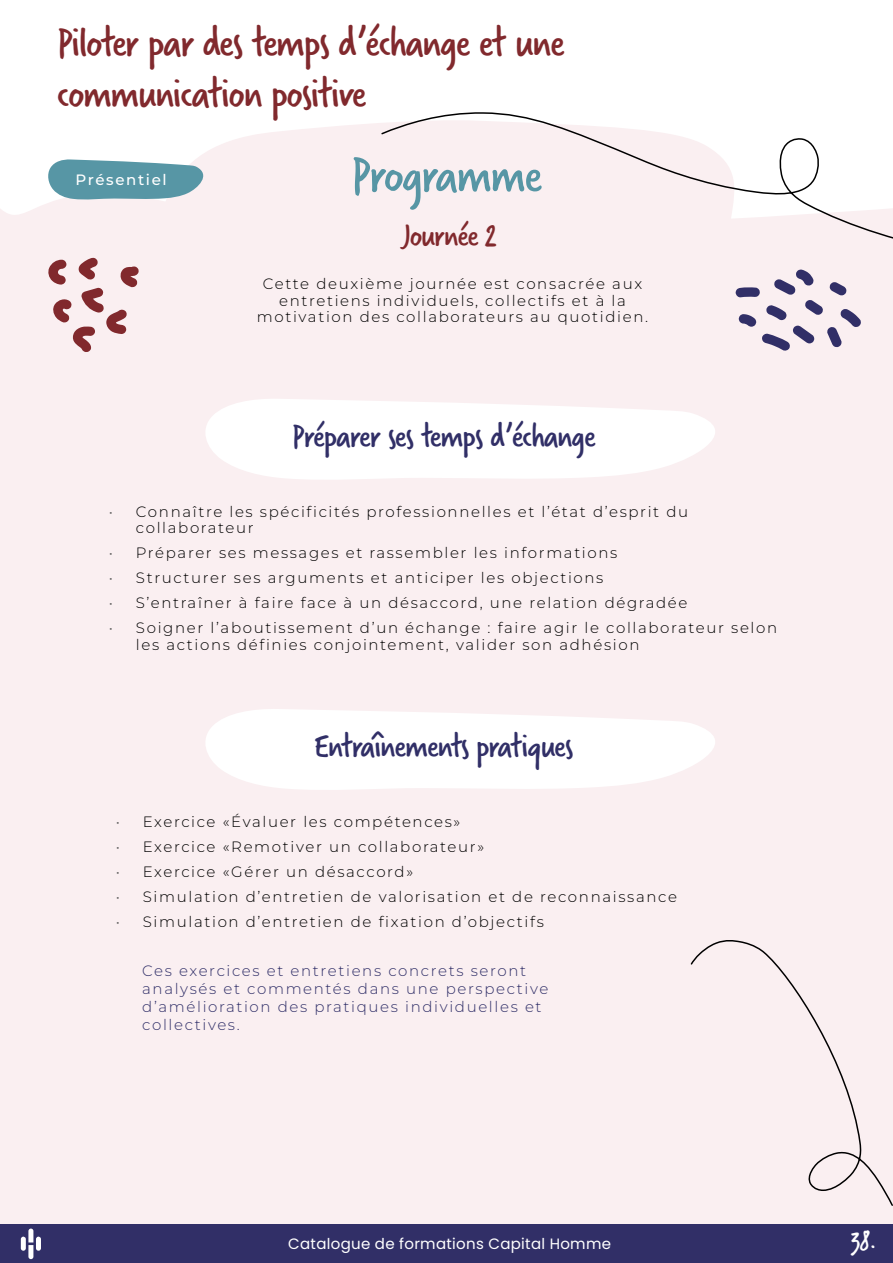
<style>
.page{position:relative;width:893px;height:1263px;background:#faeff1}
.page>*{position:absolute;margin:0;border:0;box-sizing:border-box;transform-origin:0 0}
.t1{font:55.5px "Verveine";letter-spacing:-.03em;color:#5796a5}
.t2{font:45px/51px "Verveine";letter-spacing:-.03em;color:#81292d}
.t3{font:36px "Verveine";letter-spacing:-.03em;color:#312f67}
.t4{font:34.5px "Verveine";letter-spacing:-.03em;color:#81292d}
.t5{font:28.5px "Verveine";color:#fff}
.t6{font:100 15px/16.5px "Montserrat";letter-spacing:.11em;color:#000}
.t7{font:100 15px/18px "Montserrat";letter-spacing:.11em;color:#302f68}
.t8{font:15px "Poppins";letter-spacing:.02em;color:#fff}
.t9{font:100 15px "Montserrat";letter-spacing:.11em;color:#fff}
.s1{color:#646363}
</style>
<div class="page">
<div style="left:0;top:0;width:893px;height:215px;background:#fff"></div>
<svg style="left:140px;top:118px;width:240px;height:97px"></svg>
<div style="left:0;top:1225px;width:893px;height:38px;background:#312f67"></div>
<svg style="left:46px;top:159px;width:166px;height:41px"></svg>
<svg style="left:735px;top:269px;width:126px;height:82px"></svg>
<svg style="left:48px;top:258px;width:91px;height:94px"></svg>
<svg style="left:21px;top:1228px;width:20px;height:31px"></svg>
<svg style="left:206px;top:399px;width:509px;height:81px;fill:#fff"></svg>
<svg style="left:206px;top:709px;width:509px;height:81px;fill:#fff"></svg>
<svg style="left:380px;top:112px;width:513px;height:127px"></svg>
<svg style="left:690px;top:940px;width:203px;height:266px"></svg>
<h2 class="t2" style="left:57px;top:17px;width:509px">Piloter par des temps d’échange et une communication positive</h2>
<p class="t9" style="left:76px;top:169px;width:93px">Présentiel</p>
<h1 class="t1" style="left:351px;top:137px;width:193px">Programme</h1>
<h3 class="t4" style="left:402px;top:212px;width:97px">Journée 2</h3>
<p class="t6" style="left:257px;top:275px;width:393px;text-align:center">Cette deuxième journée est consacrée aux entretiens individuels, collectifs et à la motivation des collaborateurs au quotidien.</p>
<h3 class="t3" style="left:292px;top:411px;width:305px">Préparer ses temps d’échange</h3>
<p class="t6" style="left:136px;top:503px;width:554px;text-indent:-27px"><span class="s1">•</span> Connaître les spécificités professionnelles et l’état d’esprit du collaborateur</p>
<p class="t6" style="left:109px;top:544px;width:510px"><span class="s1">•</span> Préparer ses messages et rassembler les informations</p>
<p class="t6" style="left:109px;top:569px;width:496px"><span class="s1">•</span> Structurer ses arguments et anticiper les objections</p>
<p class="t6" style="left:109px;top:594px;width:580px"><span class="s1">•</span> S’entraîner à faire face à un désaccord, une relation dégradée</p>
<p class="t6" style="left:136px;top:619px;width:643px;text-indent:-27px"><span class="s1">•</span> Soigner l’aboutissement d’un échange : faire agir le collaborateur selon les actions définies conjointement, valider son adhésion</p>
<h3 class="t3" style="left:314px;top:721px;width:261px">Entraînements pratiques</h3>
<p class="t6" style="left:116px;top:813px;width:346px"><span class="s1">•</span> Exercice «Évaluer les compétences»</p>
<p class="t6" style="left:116px;top:838px;width:370px"><span class="s1">•</span> Exercice «Remotiver un collaborateur»</p>
<p class="t6" style="left:116px;top:863px;width:299px"><span class="s1">•</span> Exercice «Gérer un désaccord»</p>
<p class="t6" style="left:116px;top:888px;width:563px"><span class="s1">•</span> Simulation d’entretien de valorisation et de reconnaissance</p>
<p class="t6" style="left:116px;top:913px;width:429px"><span class="s1">•</span> Simulation d’entretien de fixation d’objectifs</p>
<p class="t7" style="left:142px;top:961px;width:408px">Ces exercices et entretiens concrets seront analysés et commentés dans une perspective d’amélioration des pratiques individuelles et collectives.</p>
<p class="t8" style="left:288px;top:1235px;width:324px">Catalogue de formations Capital Homme</p>
<h3 class="t5" style="left:851px;top:1221px;width:28px">38.</h3>
</div>
